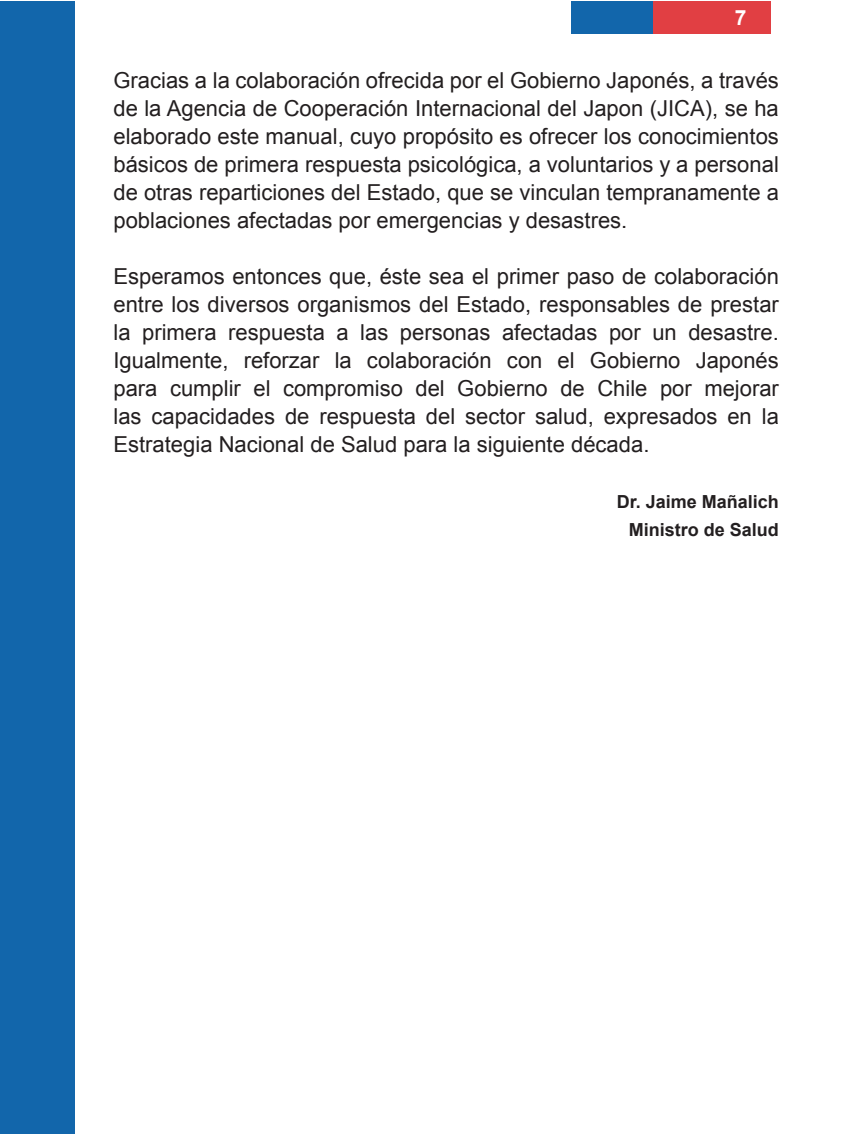
<style>
.page{position:relative;width:851px;height:1134px;background:#fff}
.page>*{position:absolute;margin:0;border:0;box-sizing:border-box;transform-origin:0 0}
.t1{font:22px/28px "Arial";color:#231f20;text-align:justify}
.t2{font:700 21px "Arial";color:#fff}
.t3{font:700 18px/28px "Arial";color:#231f20;text-align:right}
</style>
<div class="page">
<div style="left:0;top:2px;width:74px;height:1132px;background:#1266ab"></div>
<div style="left:571px;top:2px;width:83px;height:31px;background:#1266ab"></div>
<div style="left:653px;top:2px;width:117px;height:31px;background:#e13f43"></div>
<p class="t2" style="left:734px;top:6px;width:13px">7</p>
<p class="t1" style="left:113px;top:66px;width:667px">Gracias a la colaboración ofrecida por el Gobierno Japonés, a través de la Agencia de Cooperación Internacional del Japon (JICA), se ha elaborado este manual, cuyo propósito es ofrecer los conocimientos básicos de primera respuesta psicológica, a voluntarios y a personal de otras reparticiones del Estado, que se vinculan tempranamente a poblaciones afectadas por emergencias y desastres.</p>
<p class="t1" style="left:113px;top:262px;width:667px">Esperamos entonces que, éste sea el primer paso de colaboración entre los diversos organismos del Estado, responsables de prestar la primera respuesta a las personas afectadas por un desastre.<br>Igualmente, reforzar la colaboración con el Gobierno Japonés para cumplir el compromiso del Gobierno de Chile por mejorar las capacidades de respuesta del sector salud, expresados en la Estrategia Nacional de Salud para la siguiente década.</p>
<p class="t3" style="left:616px;top:488px;width:164px">Dr. Jaime Mañalich<br>Ministro de Salud</p>
</div>
